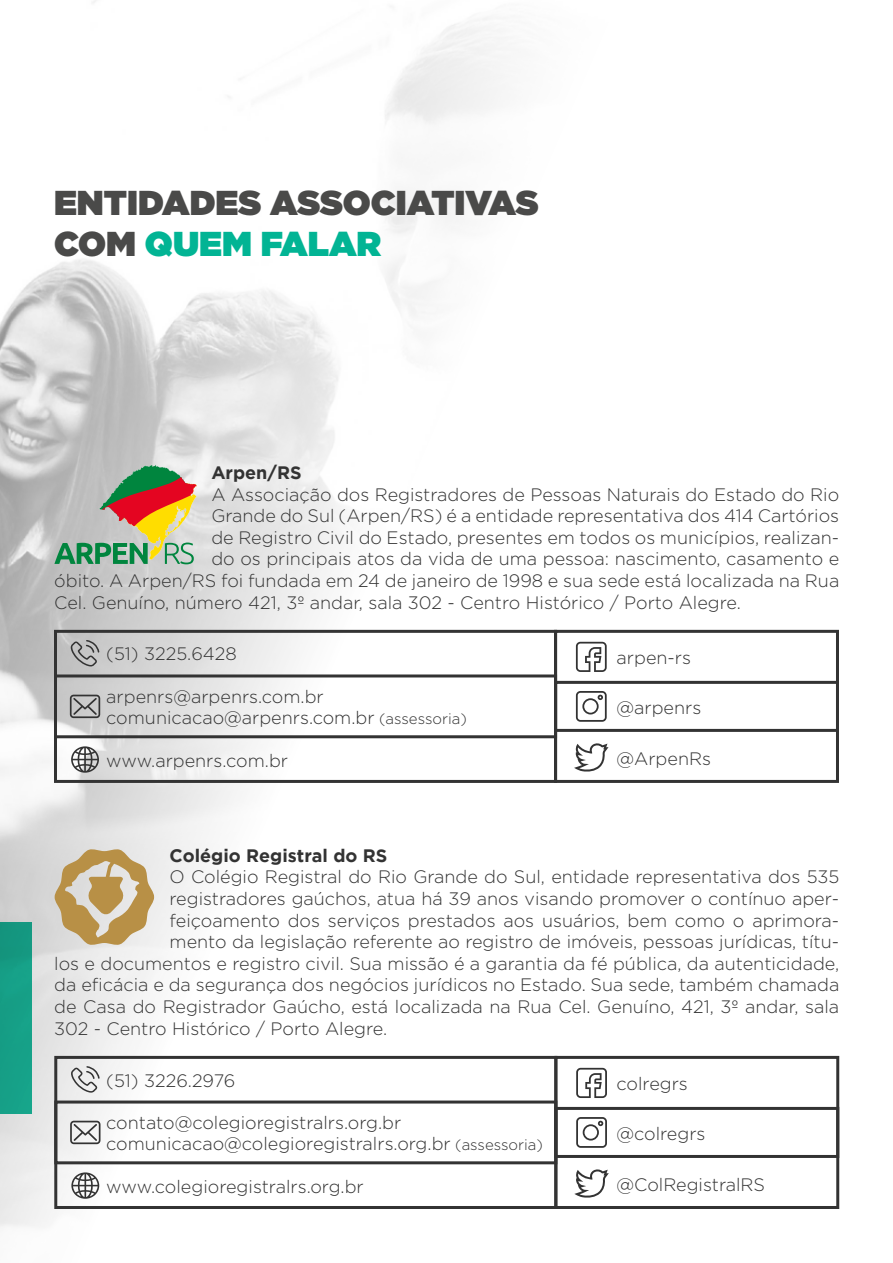
<style>
.page{position:relative;width:893px;height:1263px;background:#fff}
.page>*{position:absolute;margin:0;border:0;box-sizing:border-box;transform-origin:0 0}
.t1{font:900 34.5px/41.4px "Gotham";color:#4a4a49}
.t2{font:300 18px/21.6px "Gotham";color:#333}
.t3{font:700 18px "Gotham";color:#333}
.s1{color:#02b494}
.s2{font-size:15px}
</style>
<div class="page">
<img style="left:0;top:0;width:840px;height:1228px">
<div style="left:0;top:923px;width:32px;height:191px;background:#16a087"></div>
<svg style="left:71px;top:746px;width:28px;height:27px"></svg>
<svg style="left:574px;top:743px;width:34px;height:29px"></svg>
<svg style="left:576px;top:642px;width:31px;height:30px"></svg>
<div style="left:54px;top:630px;width:503px;height:153px;border:3px solid #333"></div>
<div style="left:554px;top:630px;width:285px;height:153px;border:3px solid #333"></div>
<svg style="left:70px;top:695px;width:30px;height:23px"></svg>
<div style="left:554px;top:681px;width:285px;height:51px;border:3px solid #333"></div>
<div style="left:54px;top:674px;width:503px;height:64px;border:3px solid #333"></div>
<svg style="left:71px;top:640px;width:28px;height:26px"></svg>
<svg style="left:576px;top:691px;width:31px;height:31px"></svg>
<svg style="left:71px;top:1172px;width:28px;height:27px"></svg>
<svg style="left:574px;top:1169px;width:35px;height:29px"></svg>
<svg style="left:576px;top:1068px;width:31px;height:30px"></svg>
<div style="left:54px;top:1056px;width:503px;height:153px;border:3px solid #333"></div>
<div style="left:554px;top:1056px;width:285px;height:153px;border:3px solid #333"></div>
<svg style="left:70px;top:1121px;width:31px;height:23px"></svg>
<div style="left:554px;top:1107px;width:285px;height:51px;border:3px solid #333"></div>
<div style="left:54px;top:1100px;width:503px;height:64px;border:3px solid #333"></div>
<svg style="left:71px;top:1066px;width:29px;height:27px"></svg>
<svg style="left:576px;top:1117px;width:31px;height:31px"></svg>
<svg style="left:55px;top:849px;width:99px;height:96px;background:#cab48b"></svg>
<svg style="left:54px;top:465px;width:142px;height:99px;background:#aba386"></svg>
<h1 class="t1" style="left:54px;top:181px;width:486px">ENTIDADES ASSOCIATIVAS<br>COM <span class="s1">QUEM FALAR</span></h1>
<p class="t3" style="left:211px;top:462px;width:92px">Arpen/RS</p>
<p class="t2" style="left:211px;top:483px;width:629px">A Associação dos Registradores de Pessoas Naturais do Estado do Rio</p>
<p class="t2" style="left:211px;top:504px;width:629px">Grande do Sul (Arpen/RS) é a entidade representativa dos 414 Cartórios</p>
<p class="t2" style="left:211px;top:526px;width:629px">de Registro Civil do Estado, presentes em todos os municípios, realizan-</p>
<p class="t2" style="left:211px;top:548px;width:629px">do os principais atos da vida de uma pessoa: nascimento, casamento e</p>
<p class="t2" style="left:54px;top:569px;width:786px">óbito. A Arpen/RS foi fundada em 24 de janeiro de 1998 e sua sede está localizada na Rua</p>
<p class="t2" style="left:54px;top:591px;width:688px">Cel. Genuíno, número 421, 3º andar, sala 302 - Centro Histórico / Porto Alegre.</p>
<p class="t2" style="left:106px;top:643px;width:132px">(51) 3225.6428</p>
<p class="t2" style="left:106px;top:685px;width:362px">arpenrs@arpenrs.com.br comunicacao@arpenrs.com.br <span class="s2">(assessoria)</span></p>
<p class="t2" style="left:106px;top:749px;width:183px">www.arpenrs.com.br</p>
<p class="t2" style="left:617px;top:646px;width:76px">arpen-rs</p>
<p class="t2" style="left:617px;top:696px;width:86px">@arpenrs</p>
<p class="t2" style="left:617px;top:747px;width:96px">@ArpenRs</p>
<p class="t3" style="left:170px;top:845px;width:219px">Colégio Registral do RS</p>
<p class="t2" style="left:170px;top:866px;width:671px">O Colégio Registral do Rio Grande do Sul, entidade representativa dos 535</p>
<p class="t2" style="left:170px;top:887px;width:671px">registradores gaúchos, atua há 39 anos visando promover o contínuo aper-</p>
<p class="t2" style="left:170px;top:909px;width:671px">feiçoamento dos serviços prestados aos usuários, bem como o aprimora-</p>
<p class="t2" style="left:170px;top:930px;width:671px">mento da legislação referente ao registro de imóveis, pessoas jurídicas, títu-</p>
<p class="t2" style="left:54px;top:952px;width:786px">los e documentos e registro civil. Sua missão é a garantia da fé pública, da autenticidade,</p>
<p class="t2" style="left:54px;top:974px;width:786px">da eficácia e da segurança dos negócios jurídicos no Estado. Sua sede, também chamada</p>
<p class="t2" style="left:54px;top:995px;width:786px">de Casa do Registrador Gaúcho, está localizada na Rua Cel. Genuíno, 421, 3º andar, sala</p>
<p class="t2" style="left:54px;top:1017px;width:335px">302 - Centro Histórico / Porto Alegre.</p>
<p class="t2" style="left:106px;top:1069px;width:131px">(51) 3226.2976</p>
<p class="t2" style="left:106px;top:1111px;width:438px">contato@colegioregistralrs.org.br comunicacao@colegioregistralrs.org.br <span class="s2">(assessoria)</span></p>
<p class="t2" style="left:106px;top:1175px;width:259px">www.colegioregistralrs.org.br</p>
<p class="t2" style="left:617px;top:1072px;width:73px">colregrs</p>
<p class="t2" style="left:617px;top:1122px;width:90px">@colregrs</p>
<p class="t2" style="left:617px;top:1173px;width:150px">@ColRegistralRS</p>
</div>
